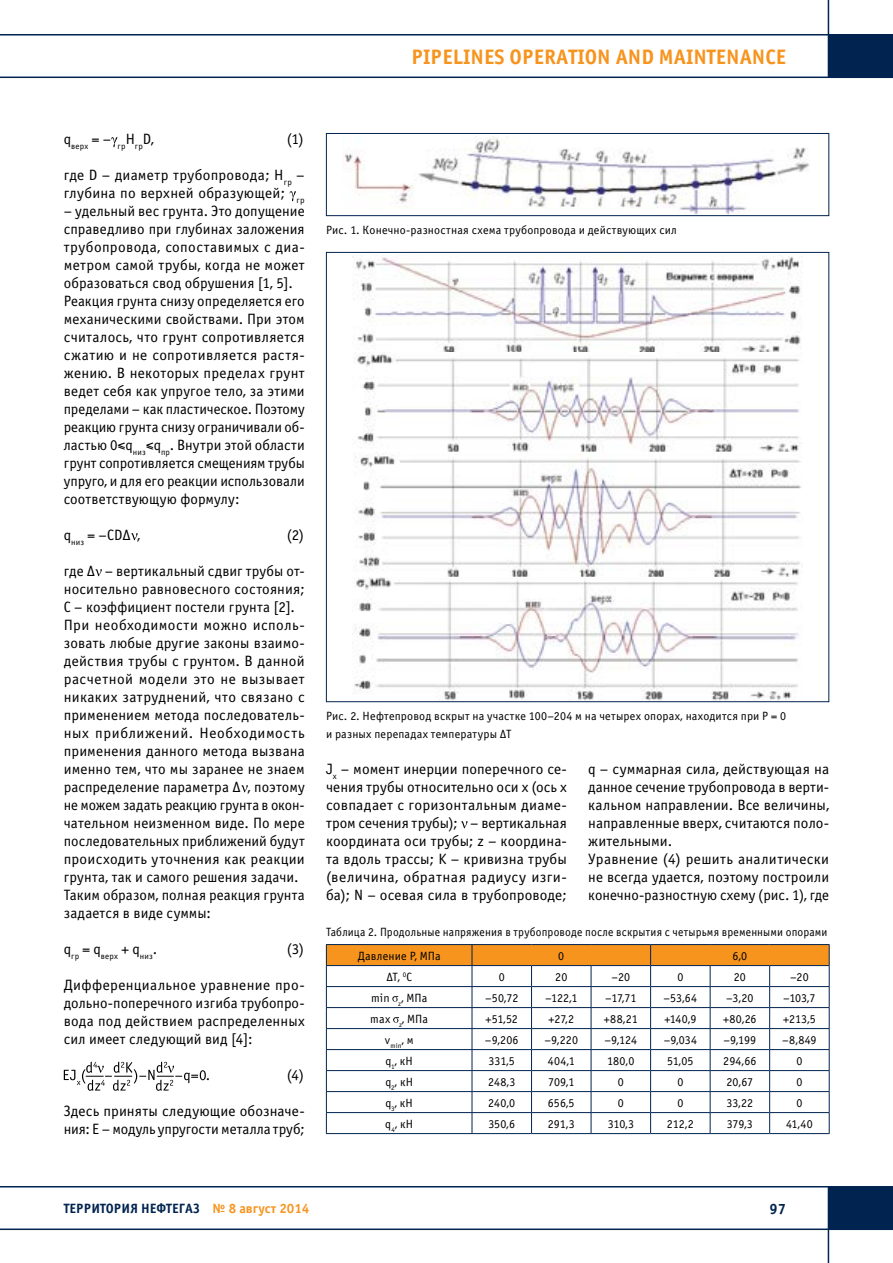
<style>
.page{position:relative;width:893px;height:1263px;background:#fff}
.page>*{position:absolute;margin:0;border:0;box-sizing:border-box;transform-origin:0 0}
.t1{font:700 21px "Officina Sans C";color:#f7941e}
.t2{font:15px/18px "Officina Sans C";letter-spacing:.01em;color:#000}
.t3{font:700 15px "Officina Sans C";color:#00234f}
.t4{font:700 13.5px "Officina Sans C";color:#00234f}
.t5{font:12px/18px "Officina Sans C";letter-spacing:.015em;color:#000}
.t6{font:12px/23.4px "Officina Sans C";letter-spacing:.015em;color:#000;scale:.96 1}
.t7{font:8.7px "Officina Sans C";letter-spacing:.025em;color:#000}
.s1{color:#f7941e}
</style>
<div class="page">
<hr style="left:828px;top:0;width:1px;height:78px;background:#00234f">
<div style="left:828px;top:35px;width:65px;height:42px;background:#00234f"></div>
<hr style="left:0;top:77px;width:893px;height:1px;background:#00234f">
<hr style="left:0;top:34px;width:893px;height:2px;background:#00234f">
<hr style="left:828px;top:1186px;width:1px;height:77px;background:#00234f">
<div style="left:828px;top:1187px;width:65px;height:42px;background:#00234f"></div>
<hr style="left:0;top:1186px;width:893px;height:1px;background:#00234f">
<hr style="left:0;top:1228px;width:893px;height:2px;background:#00234f">
<svg style="left:111px;top:137px;width:7px;height:10px"></svg>
<svg style="left:290px;top:191px;width:6px;height:10px"></svg>
<svg style="left:131px;top:533px;width:7px;height:7px"></svg>
<svg style="left:95px;top:569px;width:7px;height:7px"></svg>
<svg style="left:241px;top:785px;width:7px;height:7px"></svg>
<svg style="left:64px;top:1062px;width:142px;height:29px"></svg>
<svg style="left:461px;top:821px;width:7px;height:7px"></svg>
<img style="left:344px;top:136px;width:466px;height:78px">
<div style="left:326px;top:133px;width:503px;height:83px;border:1px solid #00234f"></div>
<img style="left:352px;top:255px;width:451px;height:97px">
<img style="left:356px;top:352px;width:445px;height:101px">
<img style="left:355px;top:454px;width:448px;height:123px">
<img style="left:354px;top:577px;width:445px;height:123px">
<hr style="left:326px;top:1133px;width:146px;height:1px;background:#00234f">
<hr style="left:472px;top:1133px;width:59px;height:1px;background:#00234f">
<hr style="left:531px;top:1133px;width:60px;height:1px;background:#00234f">
<hr style="left:591px;top:1133px;width:60px;height:1px;background:#00234f">
<hr style="left:651px;top:1133px;width:59px;height:1px;background:#00234f">
<hr style="left:710px;top:1133px;width:60px;height:1px;background:#00234f">
<hr style="left:770px;top:1133px;width:60px;height:1px;background:#00234f">
<svg style="left:326px;top:944px;width:504px;height:189px"></svg>
<h1 class="t1" style="left:411px;top:45px;width:376px">PIPELINES OPERATION AND MAINTENANCE</h1>
<p class="t7" style="left:64px;top:141px;width:92px"><sup>q</sup>верх <sup>=</sup> <sup>–</sup> гр<sup>Н</sup>гр<sup>D,</sup></p>
<p class="t2" style="left:287px;top:130px;width:19px">(1)</p>
<p class="t2" style="left:64px;top:166px;width:242px">где D – диаметр трубопровода; H<sub>гр</sub> – глубина по верхней образующей; <sub>гр</sub></p>
<p class="t2" style="left:64px;top:202px;width:242px">– удельный вес грунта. Это допущение справедливо при глубинах заложения трубопровода, сопоставимых с диа&shy;метром самой трубы, когда не может образоваться свод обрушения [1, 5].<br>Реакция грунта снизу определяется его механическими свойствами. При этом считалось, что грунт сопротивляется сжатию и не сопротивляется растя&shy;жению. В некоторых пределах грунт ведет себя как упругое тело, за этими пределами – как пластическое. Поэтому реакцию грунта снизу ограничивали об&shy;ластью 0≤q<sub>низ</sub>≤q<sub>пр</sub>. Внутри этой области грунт сопротивляется смещениям трубы упруго, и для его реакции использовали соответствующую формулу:</p>
<p class="t2" style="left:64px;top:526px;width:78px">q<sub>низ</sub> = –СD∆ ,</p>
<p class="t2" style="left:287px;top:526px;width:19px">(2)</p>
<p class="t2" style="left:64px;top:562px;width:242px">где ∆ – вертикальный сдвиг трубы от&shy;носительно равновесного состояния; С – коэффициент постели грунта [2].<br>При необходимости можно исполь&shy;зовать любые другие законы взаимо&shy;действия трубы с грунтом. В данной расчетной модели это не вызывает никаких затруднений, что связано с применением метода последователь&shy;ных приближений. Необходимость применения данного метода вызвана именно тем, что мы заранее не знаем распределение параметра ∆ , поэтому не можем задать реакцию грунта в окон&shy;чательном неизменном виде. По мере последовательных приближений будут происходить уточнения как реакции грунта, так и самого решения задачи.<br>Таким образом, полная реакция грунта задается в виде суммы:</p>
<p class="t7" style="left:64px;top:951px;width:95px"><sup>q</sup>гр <sup>=</sup> <sup>q</sup>верх <sup>+</sup> <sup>q</sup>низ<sup>.</sup></p>
<p class="t2" style="left:287px;top:940px;width:19px">(3)</p>
<p class="t2" style="left:64px;top:976px;width:242px;text-align:justify">Дифференциальное уравнение про&shy;дольно-поперечного изгиба трубопро&shy;вода под действием распределенных сил имеет следующий вид [4]:</p>
<p class="t2" style="left:206px;top:1066px;width:6px">.</p>
<p class="t2" style="left:287px;top:1066px;width:19px">(4)</p>
<p class="t2" style="left:64px;top:1102px;width:242px">Здесь приняты следующие обозначе&shy;ния: Е – модуль упругости металла труб;</p>
<p class="t5" style="left:326px;top:221px;width:352px">Рис. 1. Конечно-разностная схема трубопровода и действующих сил</p>
<p class="t5" style="left:326px;top:707px;width:461px">Рис. 2. Нефтепровод вскрыт на участке 100–204 м на четырех опорах, находится при P = 0 и разных перепадах температуры ΔТ</p>
<p class="t2" style="left:326px;top:760px;width:242px;text-align:justify">J<sub>х</sub> – момент инерции поперечного се&shy;чения трубы относительно оси х (ось х совпадает с горизонтальным диаме&shy;тром сечения трубы); – вертикальная координата оси трубы; z – координа&shy;та вдоль трассы; K – кривизна трубы (величина, обратная радиусу изги&shy;ба); N – осевая сила в трубопроводе;</p>
<p class="t2" style="left:588px;top:760px;width:242px">q – суммарная сила, действующая на данное сечение трубопровода в верти&shy;кальном направлении. Все величины, направленные вверх, считаются поло&shy;жительными.<br>Уравнение (4) решить аналитически не всегда удается, поэтому построили конечно-разностную схему (рис. 1), где</p>
<p class="t6" style="left:358px;top:921px;width:491px;text-indent:-32px">Таблица 2. Продольные напряжения в трубопроводе после вскрытия с четырьмя временными опорами<br>Давление Р, МПа</p>
<p class="t5" style="left:558px;top:947px;width:7px">0</p>
<p class="t5" style="left:732px;top:947px;width:16px">6,0</p>
<p class="t5" style="left:386px;top:968px;width:27px">ΔT, <sup>0</sup>С</p>
<p class="t5" style="left:499px;top:968px;width:7px">0</p>
<p class="t5" style="left:555px;top:968px;width:14px">20</p>
<p class="t5" style="left:611px;top:968px;width:20px">–20</p>
<p class="t5" style="left:677px;top:968px;width:7px">0</p>
<p class="t5" style="left:734px;top:968px;width:14px">20</p>
<p class="t5" style="left:790px;top:968px;width:20px">–20</p>
<p class="t5" style="left:371px;top:989px;width:58px">min <sub>z</sub>, МПа</p>
<p class="t5" style="left:485px;top:989px;width:35px">–50,72</p>
<p class="t5" style="left:545px;top:989px;width:34px">–122,1</p>
<p class="t5" style="left:605px;top:989px;width:33px">–17,71</p>
<p class="t5" style="left:663px;top:989px;width:35px">–53,64</p>
<p class="t5" style="left:726px;top:989px;width:29px">–3,20</p>
<p class="t5" style="left:783px;top:989px;width:34px">–103,7</p>
<p class="t5" style="left:370px;top:1010px;width:59px">max <sub>z</sub>, МПа</p>
<p class="t5" style="left:486px;top:1010px;width:34px">+51,52</p>
<p class="t5" style="left:548px;top:1010px;width:27px">+27,2</p>
<p class="t5" style="left:604px;top:1010px;width:35px">+88,21</p>
<p class="t5" style="left:664px;top:1010px;width:33px">+140,9</p>
<p class="t5" style="left:723px;top:1010px;width:35px">+80,26</p>
<p class="t5" style="left:783px;top:1010px;width:34px">+213,5</p>
<p class="t5" style="left:385px;top:1031px;width:30px">v<sub>min</sub>, м</p>
<p class="t5" style="left:485px;top:1031px;width:35px">–9,206</p>
<p class="t5" style="left:545px;top:1031px;width:35px">–9,220</p>
<p class="t5" style="left:604px;top:1031px;width:34px">–9,124</p>
<p class="t5" style="left:664px;top:1031px;width:35px">–9,034</p>
<p class="t5" style="left:723px;top:1031px;width:34px">–9,199</p>
<p class="t5" style="left:782px;top:1031px;width:36px">–8,849</p>
<p class="t5" style="left:385px;top:1052px;width:29px">q<sub>1</sub>, кН</p>
<p class="t5" style="left:489px;top:1052px;width:28px">331,5</p>
<p class="t5" style="left:548px;top:1052px;width:28px">404,1</p>
<p class="t5" style="left:607px;top:1052px;width:29px">180,0</p>
<p class="t5" style="left:667px;top:1052px;width:28px">51,05</p>
<p class="t5" style="left:723px;top:1052px;width:35px">294,66</p>
<p class="t5" style="left:796px;top:1052px;width:7px">0</p>
<p class="t5" style="left:385px;top:1073px;width:29px">q<sub>2</sub>, кН</p>
<p class="t5" style="left:488px;top:1073px;width:29px">248,3</p>
<p class="t5" style="left:548px;top:1073px;width:28px">709,1</p>
<p class="t5" style="left:618px;top:1073px;width:7px">0</p>
<p class="t5" style="left:677px;top:1073px;width:7px">0</p>
<p class="t5" style="left:726px;top:1073px;width:28px">20,67</p>
<p class="t5" style="left:796px;top:1073px;width:7px">0</p>
<p class="t5" style="left:385px;top:1094px;width:29px">q<sub>3</sub>, кН</p>
<p class="t5" style="left:488px;top:1094px;width:28px">240,0</p>
<p class="t5" style="left:548px;top:1094px;width:28px">656,5</p>
<p class="t5" style="left:618px;top:1094px;width:7px">0</p>
<p class="t5" style="left:677px;top:1094px;width:7px">0</p>
<p class="t5" style="left:726px;top:1094px;width:28px">33,22</p>
<p class="t5" style="left:796px;top:1094px;width:7px">0</p>
<p class="t5" style="left:385px;top:1115px;width:29px">q<sub>4</sub>, кН</p>
<p class="t5" style="left:488px;top:1115px;width:28px">350,6</p>
<p class="t5" style="left:548px;top:1115px;width:28px">291,3</p>
<p class="t5" style="left:608px;top:1115px;width:28px">310,3</p>
<p class="t5" style="left:667px;top:1115px;width:28px">212,2</p>
<p class="t5" style="left:727px;top:1115px;width:28px">379,3</p>
<p class="t5" style="left:786px;top:1115px;width:28px">41,40</p>
<p class="t4" style="left:64px;top:1201px;width:247px">ТЕРРИТОРИЯ НЕФТЕГАЗ <span class="s1">№ 8 август 2014</span></p>
<p class="t3" style="left:770px;top:1200px;width:18px">97</p>
</div>
